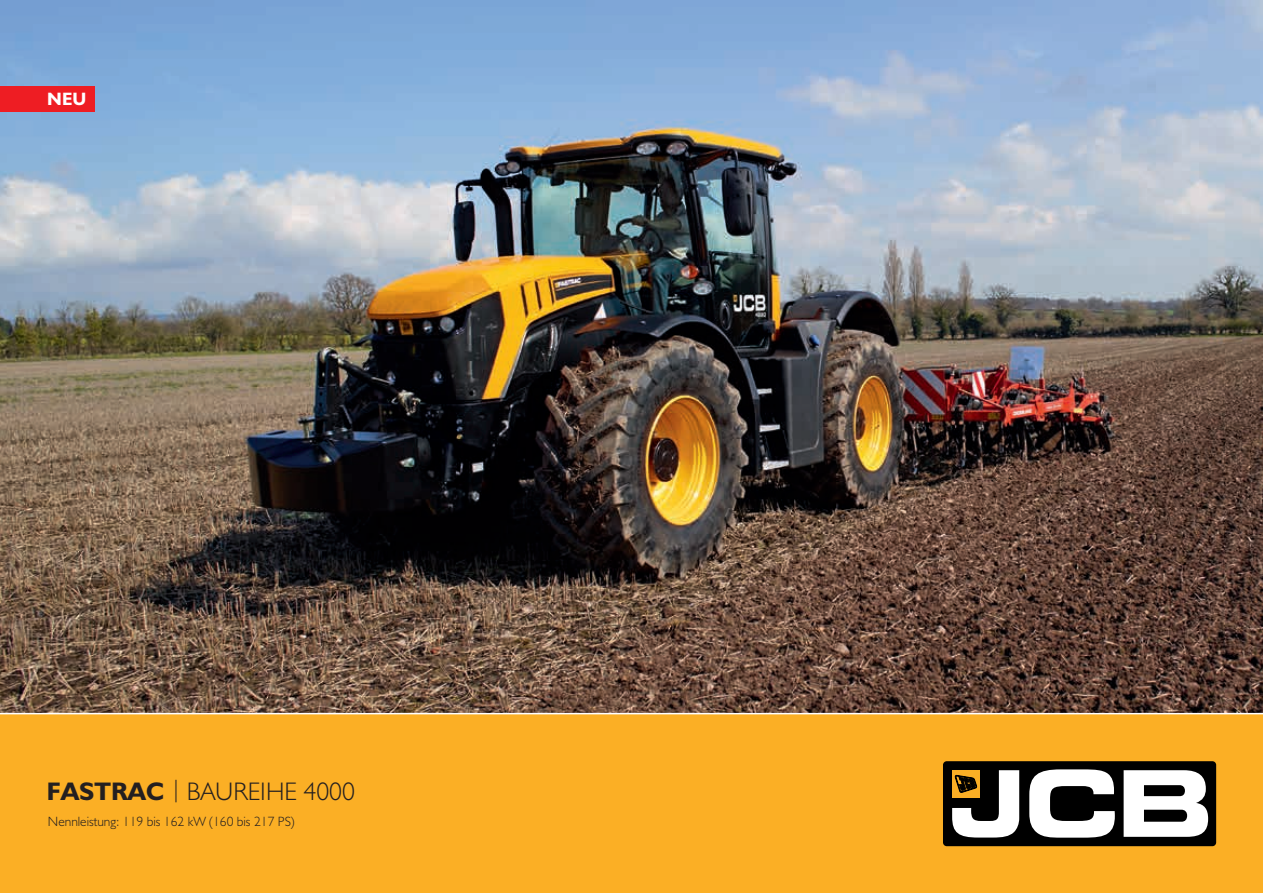
<style>
.page{position:relative;width:1263px;height:893px;background:#fff}
.page>*{position:absolute;margin:0;border:0;box-sizing:border-box;transform-origin:0 0}
.t1{font:300 25.5px "JCB Euro";color:#231f20}
.t2{font:18px "JCB Bold";color:#fff}
.t3{font:13.5px "JCB Light";color:#231f20}
.s1{font-family:"JCB Bold";font-weight:400}
.s2{font-size:22.5px}
</style>
<div class="page">
<img style="left:0;top:0;width:1263px;height:712px">
<div style="left:0;top:712px;width:1263px;height:181px;background:#fbaf25"></div>
<div style="left:925px;top:743px;width:309px;height:121px;background:#fbaf25"></div>
<div style="left:943px;top:761px;width:273px;height:85px;background:#000;border-radius:4px"></div>
<svg style="left:1029px;top:769px;width:86px;height:69px"></svg>
<svg style="left:1123px;top:770px;width:85px;height:67px"></svg>
<svg style="left:952px;top:770px;width:67px;height:67px"></svg>
<div style="left:0;top:86px;width:94px;height:26px;background:#ee1d23"></div>
<h2 class="t2" style="left:47px;top:88px;width:40px">NEU</h2>
<h1 class="t1" style="left:47px;top:776px;width:310px"><span class="s1">FASTRAC</span> <span class="s2">|</span> BAUREIHE 4000</h1>
<p class="t3" style="left:48px;top:813px;width:248px">Nennleistung: 119 bis 162 kW (160 bis 217 PS)</p>
</div>
